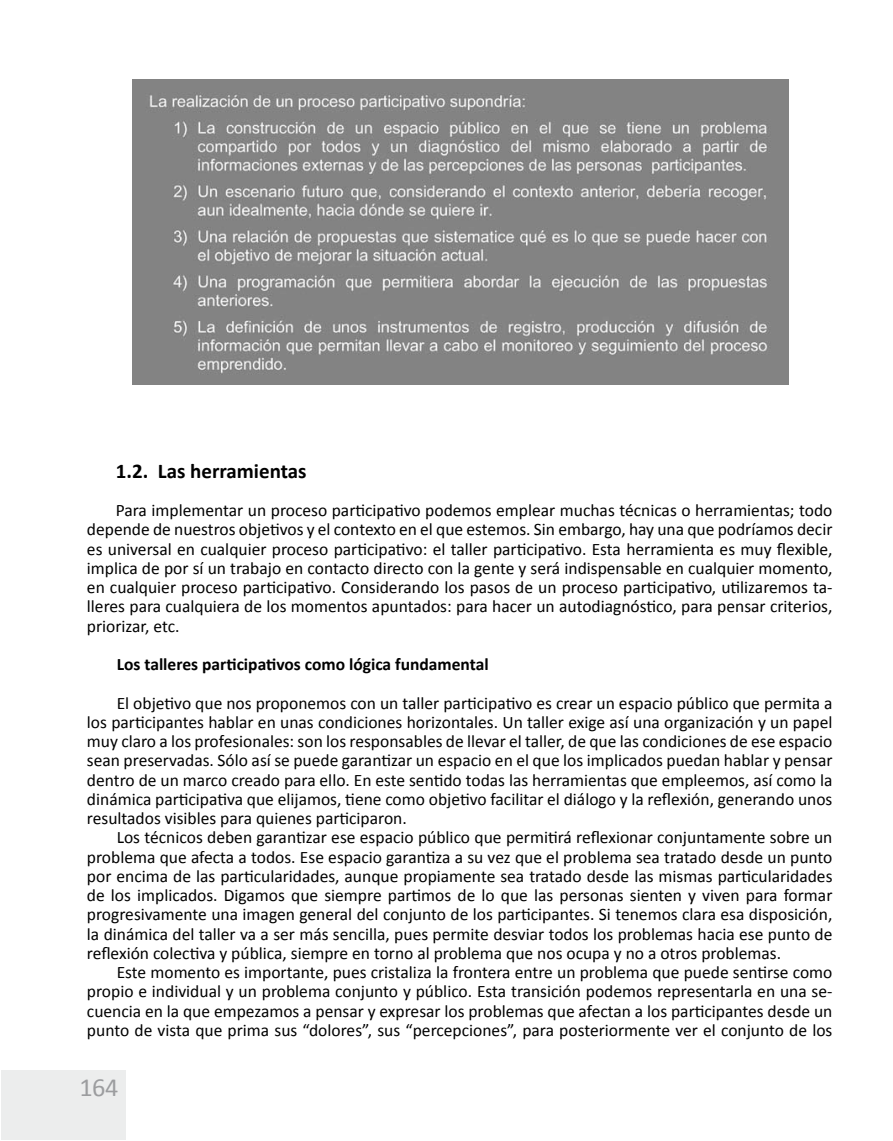
<style>
.page{position:relative;width:893px;height:1141px;background:#fff}
.page>*{position:absolute;margin:0;border:0;box-sizing:border-box;transform-origin:0 0}
.t1{font:26.25px "Calibri";color:#9c9d9f}
.t2{font:700 21px "Calibri";color:#000}
.t3{font:17.5px/19.2px "Calibri";color:#000;text-align:justify}
.t4{font:700 17.5px "Calibri";color:#000}
</style>
<div class="page">
<div style="left:1px;top:1070px;width:125px;height:70px;background:#eceded"></div>
<img style="left:132px;top:79px;width:656px;height:306px">
<p class="t2" style="left:116px;top:462px;width:192px">1.2. Las herramientas</p>
<p class="t3" style="left:87px;top:502px;width:747px;text-indent:29px">Para implementar un proceso participativo podemos emplear muchas técnicas o herramientas; todo depende de nuestros objetivos y el contexto en el que estemos. Sin embargo, hay una que podríamos decir es universal en cualquier proceso participativo: el taller participativo. Esta herramienta es muy flexible, implica de por sí un trabajo en contacto directo con la gente y será indispensable en cualquier momento, en cualquier proceso participativo. Considerando los pasos de un proceso participativo, utilizaremos ta&shy;lleres para cualquiera de los momentos apuntados: para hacer un autodiagnóstico, para pensar criterios, priorizar, etc.</p>
<p class="t4" style="left:117px;top:657px;width:373px">Los talleres participativos como lógica fundamental</p>
<p class="t3" style="left:87px;top:694px;width:747px;text-indent:30px">El objetivo que nos proponemos con un taller participativo es crear un espacio público que permita a los participantes hablar en unas condiciones horizontales. Un taller exige así una organización y un papel muy claro a los profesionales: son los responsables de llevar el taller, de que las condiciones de ese espacio sean preservadas. Sólo así se puede garantizar un espacio en el que los implicados puedan hablar y pensar dentro de un marco creado para ello. En este sentido todas las herramientas que empleemos, así como la dinámica participativa que elijamos, tiene como objetivo facilitar el diálogo y la reflexión, generando unos resultados visibles para quienes participaron.</p>
<p class="t3" style="left:87px;top:829px;width:747px;text-indent:30px">Los técnicos deben garantizar ese espacio público que permitirá reflexionar conjuntamente sobre un problema que afecta a todos. Ese espacio garantiza a su vez que el problema sea tratado desde un punto por encima de las particularidades, aunque propiamente sea tratado desde las mismas particularidades de los implicados. Digamos que siempre partimos de lo que las personas sienten y viven para formar progresivamente una imagen general del conjunto de los participantes. Si tenemos clara esa disposición, la dinámica del taller va a ser más sencilla, pues permite desviar todos los problemas hacia ese punto de reflexión colectiva y pública, siempre en torno al problema que nos ocupa y no a otros problemas.</p>
<p class="t3" style="left:87px;top:964px;width:747px;text-indent:30px">Este momento es importante, pues cristaliza la frontera entre un problema que puede sentirse como propio e individual y un problema conjunto y público. Esta transición podemos representarla en una se&shy;cuencia en la que empezamos a pensar y expresar los problemas que afectan a los participantes desde un punto de vista que prima sus “dolores”, sus “percepciones”, para posteriormente ver el conjunto de los</p>
<h1 class="t1" style="left:79px;top:1076px;width:41px">164</h1>
</div>
